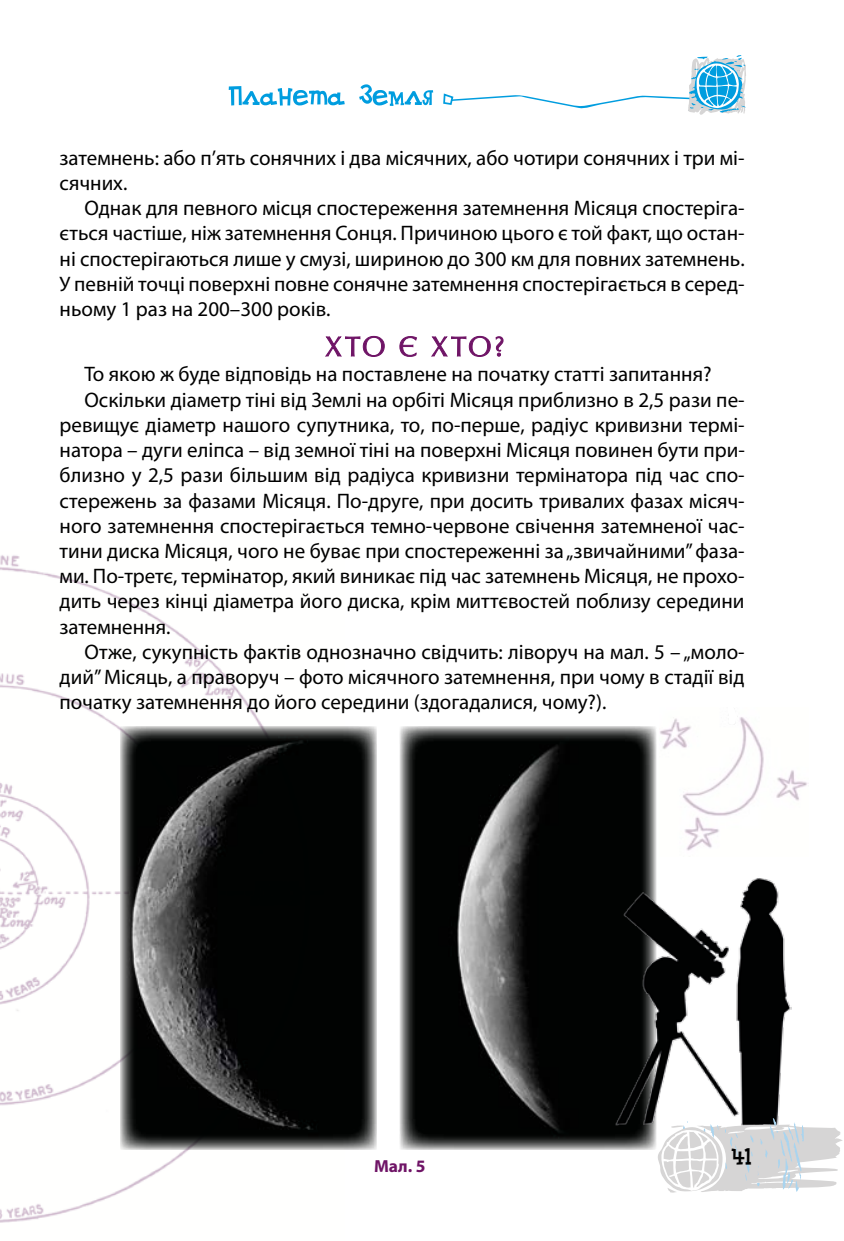
<style>
.page{position:relative;width:844px;height:1241px;background:#fff}
.page>*{position:absolute;margin:0;border:0;box-sizing:border-box;transform-origin:0 0}
.t1{font:24.5px "DS Goose";color:#000}
.t2{font:21px/25.2px "Myriad Pro";color:#000}
.t3{font:700 17.5px "Myriad Pro";color:#6f1466}
</style>
<div class="page">
<img style="left:0;top:555px;width:345px;height:668px">
<img style="left:400px;top:726px;width:256px;height:423px">
<img style="left:120px;top:726px;width:256px;height:423px">
<img style="left:660px;top:717px;width:148px;height:134px">
<svg style="left:325px;top:335px;width:178px;height:22px"></svg>
<img style="left:614px;top:868px;width:177px;height:265px">
<svg style="left:443px;top:55px;width:303px;height:60px"></svg>
<svg style="left:229px;top:84px;width:204px;height:22px"></svg>
<svg style="left:654px;top:1117px;width:188px;height:75px"></svg>
<p class="t2" style="left:60px;top:145px;width:686px">затемнень: або п’ять сонячних і два місячних, або чотири сонячних і три мі&shy;сячних.</p>
<p class="t2" style="left:60px;top:195px;width:686px;text-align:justify;text-indent:25px">Однак для певного місця спостереження затемнення Місяця спостеріга&shy;ється частіше, ніж затемнення Сонця. Причиною цього є той факт, що остан&shy;ні спостерігаються лише у смузі, шириною до 300 км для повних затемнень.<br>У певній точці поверхні повне сонячне затемнення спостерігається в серед&shy;ньому 1 раз на 200–300 років.</p>
<p class="t2" style="left:84px;top:361px;width:628px">То якою ж буде відповідь на поставлене на початку статті запитання?</p>
<p class="t2" style="left:84px;top:386px;width:661px">Оскільки діаметр тіні від Землі на орбіті Місяця приблизно в 2,5 рази пе-</p>
<p class="t2" style="left:60px;top:412px;width:686px">ревищує діаметр нашого супутника, то, по-перше, радіус кривизни термі-</p>
<p class="t2" style="left:60px;top:437px;width:686px">натора – дуги еліпса – від земної тіні на поверхні Місяця повинен бути при-</p>
<p class="t2" style="left:60px;top:462px;width:686px">близно у 2,5 рази більшим від радіуса кривизни термінатора під час спо-</p>
<p class="t2" style="left:60px;top:487px;width:686px">стережень за фазами Місяця. По-друге, при досить тривалих фазах місяч-</p>
<p class="t2" style="left:60px;top:512px;width:686px">ного затемнення спостерігається темно-червоне свічення затемненої час-</p>
<p class="t2" style="left:60px;top:538px;width:686px">тини диска Місяця, чого не буває при спостереженні за „звичайними” фаза-</p>
<p class="t2" style="left:60px;top:563px;width:686px">ми. По-третє, термінатор, який виникає під час затемнень Місяця, не прохо-</p>
<p class="t2" style="left:60px;top:588px;width:686px">дить через кінці діаметра його диска, крім миттєвостей поблизу середини</p>
<p class="t2" style="left:60px;top:613px;width:112px">затемнення.</p>
<p class="t2" style="left:84px;top:638px;width:661px">Отже, сукупність фактів однозначно свідчить: ліворуч на мал. 5 – „моло-</p>
<p class="t2" style="left:60px;top:664px;width:686px">дий” Місяць, а праворуч – фото місячного затемнення, при чому в стадії від</p>
<p class="t2" style="left:60px;top:689px;width:548px">початку затемнення до його середини (здогадалися, чому?).</p>
<p class="t3" style="left:374px;top:1154px;width:53px">Мал. 5</p>
<p class="t1" style="left:731px;top:1142px;width:22px">41</p>
</div>
